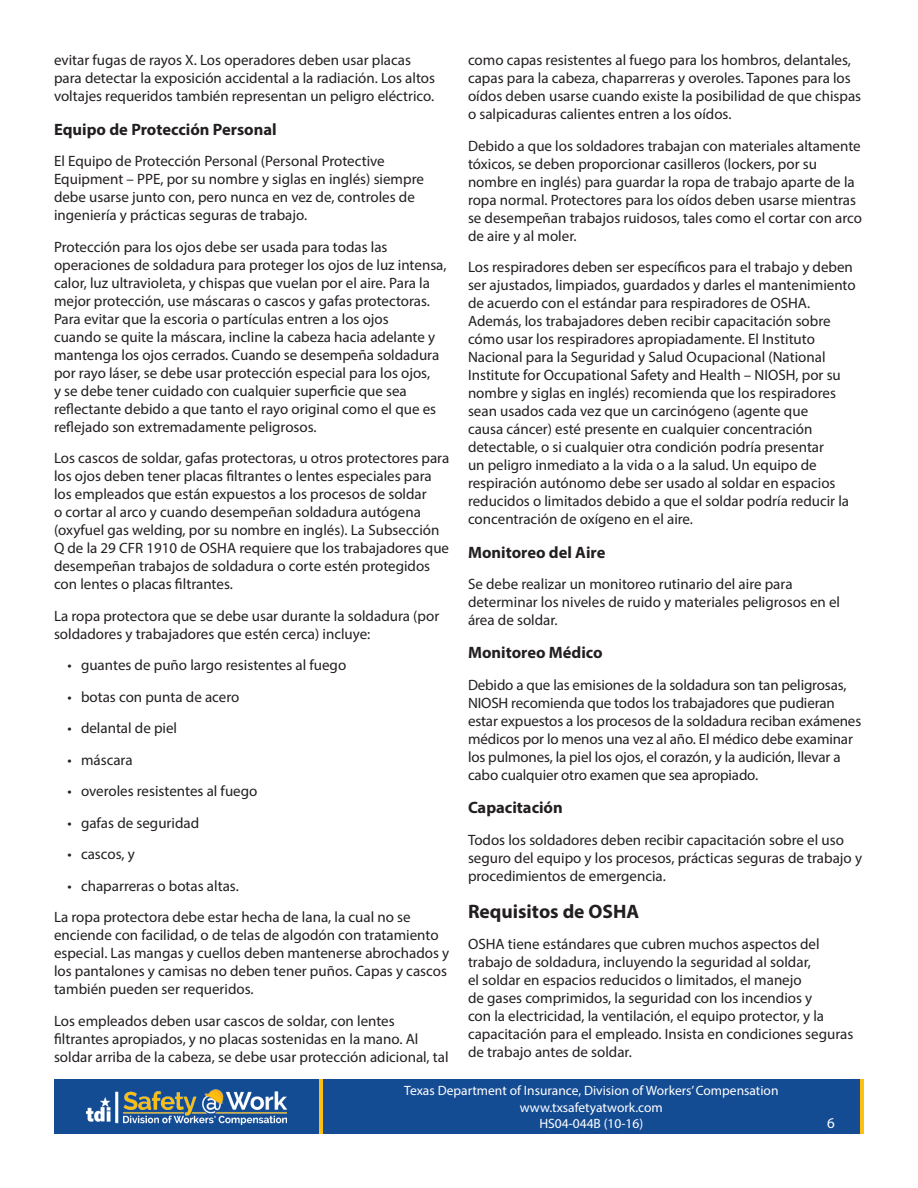
<style>
.page{position:relative;width:918px;height:1188px;background:#fff}
.page>*{position:absolute;margin:0;border:0;box-sizing:border-box;transform-origin:0 0}
.t1{font:700 19.5px "Myriad Pro";color:#231f20}
.t2{font:700 16.5px "Myriad Pro";color:#231f20}
.t3{font:15px/18px "Myriad Pro";color:#231f20}
.t4{font:15px "Myriad Hebrew";color:#fff}
.t5{font:13.5px/16.5px "Myriad Pro";color:#fff;text-align:center}
</style>
<div class="page">
<div style="left:54px;top:1080px;width:810px;height:54px;background:#144c94"></div>
<img style="left:87px;top:1089px;width:199px;height:36px">
<hr style="left:319px;top:1080px;width:4px;height:54px;background:#fdc011">
<hr style="left:860px;top:1080px;width:4px;height:54px;background:#fdc011">
<p class="t3" style="left:54px;top:51px;width:383px">evitar fugas de rayos X. Los operadores deben usar placas para detectar la exposición accidental a la radiación. Los altos voltajes requeridos también representan un peligro eléctrico.</p>
<h3 class="t2" style="left:54px;top:118px;width:224px">Equipo de Protección Personal</h3>
<p class="t3" style="left:54px;top:152px;width:371px">El Equipo de Protección Personal (Personal Protective Equipment – PPE, por su nombre y siglas en inglés) siempre debe usarse junto con, pero nunca en vez de, controles de ingeniería y prácticas seguras de trabajo.</p>
<p class="t3" style="left:54px;top:237px;width:394px">Protección para los ojos debe ser usada para todas las operaciones de soldadura para proteger los ojos de luz intensa, calor, luz ultravioleta, y chispas que vuelan por el aire. Para la mejor protección, use máscaras o cascos y gafas protectoras.<br>Para evitar que la escoria o partículas entren a los ojos<br>cuando se quite la máscara, incline la cabeza hacia adelante y mantenga los ojos cerrados. Cuando se desempeña soldadura por rayo láser, se debe usar protección especial para los ojos,<br>y se debe tener cuidado con cualquier superficie que sea reflectante debido a que tanto el rayo original como el que es reflejado son extremadamente peligrosos.</p>
<p class="t3" style="left:54px;top:449px;width:397px">Los cascos de soldar, gafas protectoras, u otros protectores para los ojos deben tener placas filtrantes o lentes especiales para los empleados que están expuestos a los procesos de soldar<br>o cortar al arco y cuando desempeñan soldadura autógena (oxyfuel gas welding, por su nombre en inglés). La Subsección Q de la 29 CFR 1910 de OSHA requiere que los trabajadores que desempeñan trabajos de soldadura o corte estén protegidos con lentes o placas filtrantes.</p>
<p class="t3" style="left:54px;top:606px;width:387px">La ropa protectora que se debe usar durante la soldadura (por soldadores y trabajadores que estén cerca) incluye:</p>
<p class="t3" style="left:68px;top:656px;width:280px">• guantes de puño largo resistentes al fuego</p>
<p class="t3" style="left:68px;top:687px;width:173px">• botas con punta de acero</p>
<p class="t3" style="left:68px;top:719px;width:111px">• delantal de piel</p>
<p class="t3" style="left:68px;top:750px;width:67px">• máscara</p>
<p class="t3" style="left:68px;top:782px;width:191px">• overoles resistentes al fuego</p>
<p class="t3" style="left:68px;top:813px;width:133px">• gafas de seguridad</p>
<p class="t3" style="left:68px;top:845px;width:69px">• cascos, y</p>
<p class="t3" style="left:54px;top:870px;width:358px;line-height:31.5px;text-indent:14px">• chaparreras o botas altas.<br>La ropa protectora debe estar hecha de lana, la cual no se</p>
<p class="t3" style="left:54px;top:926px;width:397px">enciende con facilidad, o de telas de algodón con tratamiento especial. Las mangas y cuellos deben mantenerse abrochados y los pantalones y camisas no deben tener puños. Capas y cascos también pueden ser requeridos.</p>
<p class="t3" style="left:54px;top:1011px;width:396px">Los empleados deben usar cascos de soldar, con lentes filtrantes apropiados, y no placas sostenidas en la mano. Al soldar arriba de la cabeza, se debe usar protección adicional, tal</p>
<p class="t3" style="left:468px;top:51px;width:395px">como capas resistentes al fuego para los hombros, delantales, capas para la cabeza, chaparreras y overoles. Tapones para los oídos deben usarse cuando existe la posibilidad de que chispas o salpicaduras calientes entren a los oídos.</p>
<p class="t3" style="left:468px;top:136px;width:396px">Debido a que los soldadores trabajan con materiales altamente tóxicos, se deben proporcionar casilleros (lockers, por su nombre en inglés) para guardar la ropa de trabajo aparte de la ropa normal. Protectores para los oídos deben usarse mientras se desempeñan trabajos ruidosos, tales como el cortar con arco de aire y al moler.</p>
<p class="t3" style="left:468px;top:258px;width:389px">Los respiradores deben ser específicos para el trabajo y deben ser ajustados, limpiados, guardados y darles el mantenimiento de acuerdo con el estándar para respiradores de OSHA.<br>Además, los trabajadores deben recibir capacitación sobre cómo usar los respiradores apropiadamente. El Instituto Nacional para la Seguridad y Salud Ocupacional (National Institute for Occupational Safety and Health – NIOSH, por su nombre y siglas en inglés) recomienda que los respiradores sean usados cada vez que un carcinógeno (agente que<br>causa cáncer) esté presente en cualquier concentración detectable, o si cualquier otra condición podría presentar<br>un peligro inmediato a la vida o a la salud. Un equipo de respiración autónomo debe ser usado al soldar en espacios reducidos o limitados debido a que el soldar podría reducir la concentración de oxígeno en el aire.</p>
<h3 class="t2" style="left:468px;top:541px;width:139px">Monitoreo del Aire</h3>
<p class="t3" style="left:468px;top:575px;width:374px">Se debe realizar un monitoreo rutinario del aire para determinar los niveles de ruido y materiales peligrosos en el área de soldar.</p>
<h3 class="t2" style="left:468px;top:642px;width:136px">Monitoreo Médico</h3>
<p class="t3" style="left:468px;top:676px;width:395px">Debido a que las emisiones de la soldadura son tan peligrosas, NIOSH recomienda que todos los trabajadores que pudieran estar expuestos a los procesos de la soldadura reciban exámenes médicos por lo menos una vez al año. El médico debe examinar los pulmones, la piel los ojos, el corazón, y la audición, llevar a cabo cualquier otro examen que sea apropiado.</p>
<h3 class="t2" style="left:468px;top:797px;width:96px">Capacitación</h3>
<p class="t3" style="left:468px;top:830px;width:396px">Todos los soldadores deben recibir capacitación sobre el uso seguro del equipo y los procesos, prácticas seguras de trabajo y procedimientos de emergencia.</p>
<h2 class="t1" style="left:468px;top:898px;width:173px">Requisitos de OSHA</h2>
<p class="t3" style="left:468px;top:935px;width:387px">OSHA tiene estándares que cubren muchos aspectos del trabajo de soldadura, incluyendo la seguridad al soldar,<br>el soldar en espacios reducidos o limitados, el manejo<br>de gases comprimidos, la seguridad con los incendios y<br>con la electricidad, la ventilación, el equipo protector, y la capacitación para el empleado. Insista en condiciones seguras de trabajo antes de soldar.</p>
<p class="t5" style="left:404px;top:1083px;width:376px">Texas Department of Insurance, Division of Workers’ Compensation www.txsafetyatwork.com<br>HS04-044B (10-16)</p>
<p class="t4" style="left:827px;top:1115px;width:9px">6</p>
</div>
